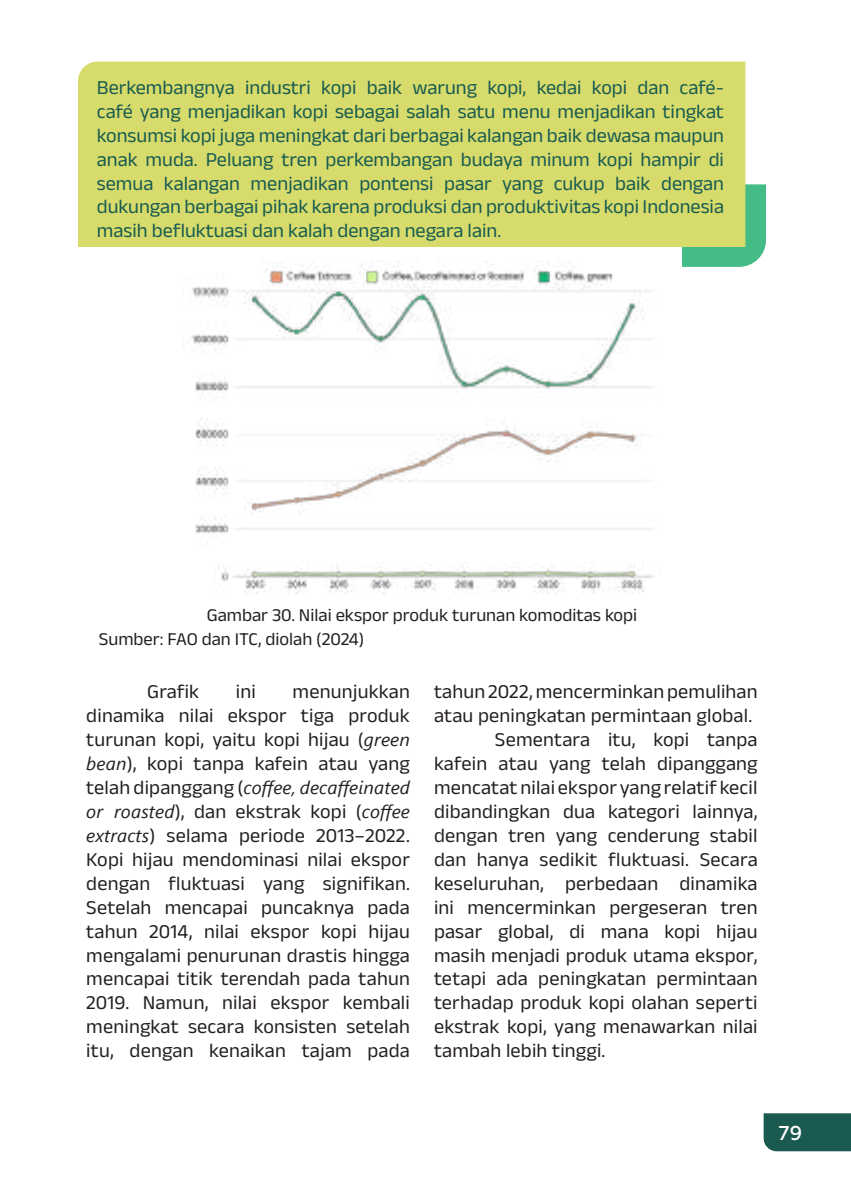
<style>
.page{position:relative;width:851px;height:1191px;background:#fff}
.page>*{position:absolute;margin:0;border:0;box-sizing:border-box;transform-origin:0 0}
.t1{font:20px/24px "Anek Latin";letter-spacing:.01em;color:#241f1f;text-align:justify}
.t2{font:20px/24px "Anek Latin";color:#175b50;text-align:justify}
.t3{font:500 20px "Geometria";color:#fff}
.t4{font:18.2px/23.6px "Anek Latin";color:#241f1f}
.t5{font:italic 18.2px "Segoe UI";letter-spacing:.01em;color:#241f1f}
.s1{font-family:"Segoe UI";font-style:italic;font-size:18.2px}
.s2{font-family:"Anek Latin";font-style:normal;font-size:20px}
</style>
<div class="page">
<div style="left:763px;top:1113px;width:87px;height:38px;background:#1b5a51"></div>
<svg style="left:682px;top:184px;width:83px;height:83px;background:#4dc08b"></svg>
<div style="left:78px;top:61px;width:667px;height:186px;background:#d7db6b"></div>
<img style="left:191px;top:260px;width:463px;height:334px">
<p class="t2" style="left:97px;top:74px;width:628px">Berkembangnya industri kopi baik warung kopi, kedai kopi dan café&shy;café yang menjadikan kopi sebagai salah satu menu menjadikan tingkat konsumsi kopi juga meningkat dari berbagai kalangan baik dewasa maupun anak muda. Peluang tren perkembangan budaya minum kopi hampir di semua kalangan menjadikan pontensi pasar yang cukup baik dengan dukungan berbagai pihak karena produksi dan produktivitas kopi Indonesia masih befluktuasi dan kalah dengan negara lain.</p>
<p class="t4" style="left:99px;top:602px;width:540px;text-indent:108px">Gambar 30. Nilai ekspor produk turunan komoditas kopi<br>Sumber: FAO dan ITC, diolah (2024)</p>
<p class="t1" style="left:147px;top:678px;width:54px">Grafik</p>
<p class="t1" style="left:236px;top:678px;width:21px">ini</p>
<p class="t1" style="left:86px;top:678px;width:325px;text-indent:206px">menunjukkan dinamika nilai ekspor tiga produk turunan kopi, yaitu kopi hijau (<span class="s1">green bean</span>), kopi tanpa kafein atau yang</p>
<p class="t5" style="left:86px;top:770px;width:325px"><span class="s2">telah dipanggang (</span>coffee, decaffeinated</p>
<p class="t1" style="left:86px;top:798px;width:325px"><span class="s1">or roasted</span>), dan ekstrak kopi (<span class="s1">coffee extracts</span>) selama periode 2013–2022.<br>Kopi hijau mendominasi nilai ekspor dengan fluktuasi yang signifikan.<br>Setelah mencapai puncaknya pada tahun 2014, nilai ekspor kopi hijau mengalami penurunan drastis hingga mencapai titik terendah pada tahun 2019. Namun, nilai ekspor kembali meningkat secara konsisten setelah itu, dengan kenaikan tajam pada</p>
<p class="t1" style="left:434px;top:678px;width:325px">tahun 2022, mencerminkan pemulihan</p>
<p class="t1" style="left:434px;top:702px;width:320px">atau peningkatan permintaan global.</p>
<p class="t1" style="left:495px;top:726px;width:264px">Sementara itu, kopi tanpa</p>
<p class="t1" style="left:434px;top:750px;width:325px">kafein atau yang telah dipanggang</p>
<p class="t1" style="left:434px;top:774px;width:325px">mencatat nilai ekspor yang relatif kecil</p>
<p class="t1" style="left:434px;top:798px;width:325px">dibandingkan dua kategori lainnya,</p>
<p class="t1" style="left:434px;top:822px;width:325px">dengan tren yang cenderung stabil</p>
<p class="t1" style="left:434px;top:846px;width:325px">dan hanya sedikit fluktuasi. Secara</p>
<p class="t1" style="left:434px;top:870px;width:325px">keseluruhan, perbedaan dinamika</p>
<p class="t1" style="left:434px;top:894px;width:325px">ini mencerminkan pergeseran tren</p>
<p class="t1" style="left:434px;top:918px;width:325px">pasar global, di mana kopi hijau</p>
<p class="t1" style="left:434px;top:942px;width:325px">masih menjadi produk utama ekspor,</p>
<p class="t1" style="left:434px;top:965px;width:325px">tetapi ada peningkatan permintaan</p>
<p class="t1" style="left:434px;top:989px;width:325px">terhadap produk kopi olahan seperti</p>
<p class="t1" style="left:434px;top:1013px;width:325px">ekstrak kopi, yang menawarkan nilai</p>
<p class="t1" style="left:434px;top:1037px;width:173px">tambah lebih tinggi.</p>
<p class="t3" style="left:778px;top:1121px;width:25px">79</p>
</div>
